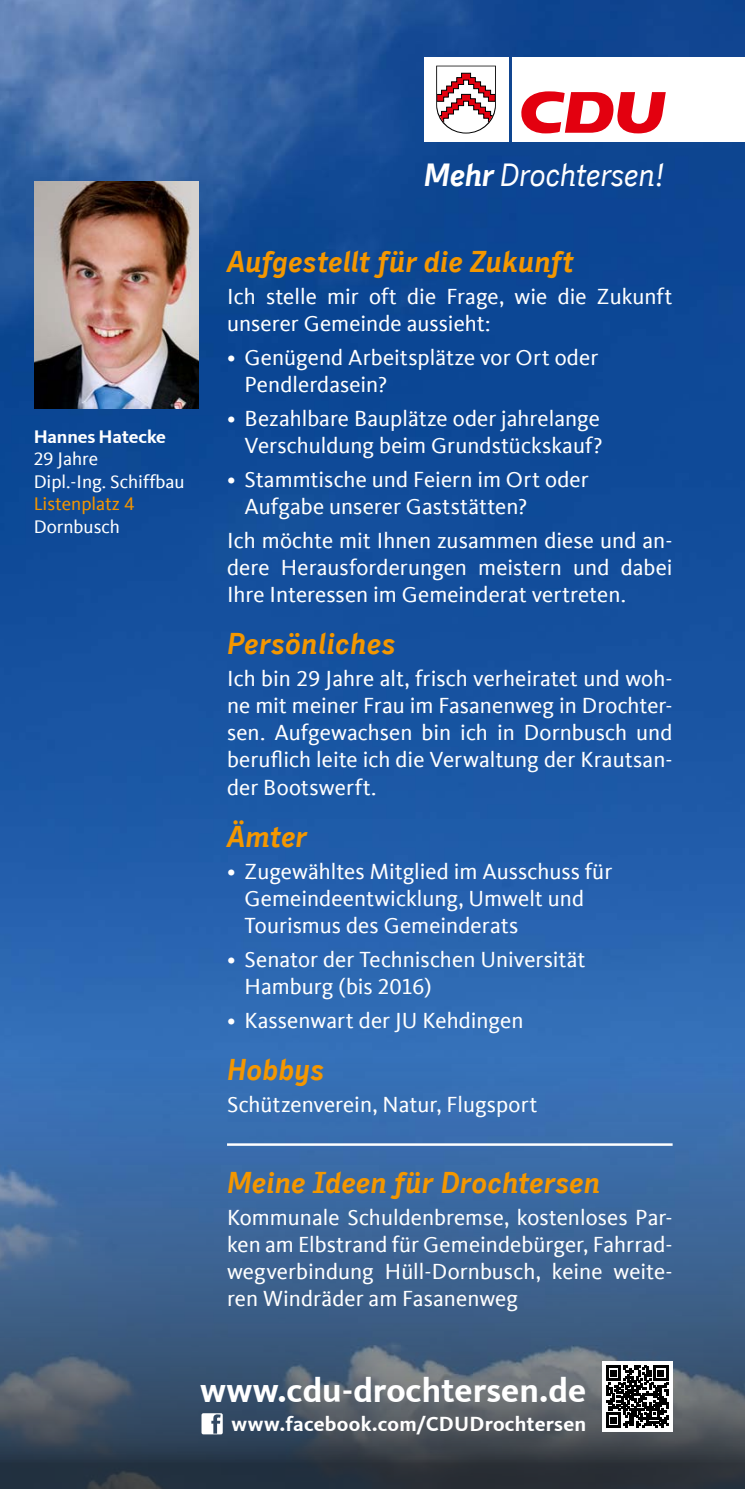
<style>
.page{position:relative;width:745px;height:1489px;background:#fff}
.page>*{position:absolute;margin:0;border:0;box-sizing:border-box;transform-origin:0 0}
.t1{font:700 35px "CDU Kievit Tab";color:#fff}
.t2{font:italic 32px "CDU Skopex";letter-spacing:-.03em;color:#fff}
.t3{font:italic 700 30px "CDU Skopex";letter-spacing:-.01em;color:#f49700}
.t4{font:22.5px/27px "CDU Kievit Tab";color:#fff}
.t5{font:700 21px "CDU Kievit Tab";letter-spacing:.01em;color:#fff}
.t6{font:18.75px "CDU Kievit Tab";color:#fff}
.t7{font:700 18.75px "CDU Kievit Tab";letter-spacing:-.01em;color:#fff}
.t8{font:18.75px "CDU Kievit Tab";color:#f49500}
.s1{font-weight:700}
</style>
<div class="page">
<img style="left:0;top:0;width:744px;height:1040px">
<svg style="left:0;top:1040px;width:744px;height:448px;background:#3d618c"></svg>
<svg style="left:201px;top:1412px;width:21px;height:22px"></svg>
<div style="left:601px;top:1361px;width:71px;height:70px;background:#fff"></div>
<svg style="left:606px;top:1365px;width:61px;height:62px"></svg>
<img style="left:35px;top:181px;width:163px;height:227px">
<hr style="left:227px;top:1143px;width:445px;height:2px;background:#fff">
<div style="left:423px;top:57px;width:85px;height:85px;background:#fff"></div>
<div style="left:512px;top:57px;width:232px;height:85px;background:#fff"></div>
<svg style="left:521px;top:91px;width:144px;height:42px"></svg>
<svg style="left:436px;top:66px;width:59px;height:67px"></svg>
<p class="t7" style="left:34px;top:425px;width:134px">Hannes Hatecke</p>
<p class="t6" style="left:34px;top:448px;width:66px">29 Jahre</p>
<p class="t6" style="left:34px;top:471px;width:152px">Dipl.-Ing. Schiffbau</p>
<p class="t8" style="left:34px;top:493px;width:102px">Listenplatz 4</p>
<p class="t6" style="left:34px;top:516px;width:88px">Dornbusch</p>
<p class="t2" style="left:423px;top:156px;width:243px"><span class="s1">Mehr</span> Drochtersen!</p>
<p class="t3" style="left:227px;top:243px;width:349px">Aufgestellt für die Zukunft</p>
<p class="t4" style="left:227px;top:283px;width:446px">Ich stelle mir oft die Frage, wie die Zukunft unserer Gemeinde aussieht:</p>
<p class="t4" style="left:244px;top:344px;width:355px;text-indent:-18px">• Genügend Arbeitsplätze vor Ort oder<br>Pendlerdasein?</p>
<p class="t4" style="left:227px;top:405px;width:377px;text-align:right">• Bezahlbare Bauplätze oder jahrelange<br>Verschuldung beim Grundstückskauf?</p>
<p class="t4" style="left:244px;top:466px;width:345px;text-indent:-18px">• Stammtische und Feiern im Ort oder<br>Aufgabe unserer Gaststätten?</p>
<p class="t4" style="left:227px;top:527px;width:447px;text-align:justify">Ich möchte mit Ihnen zusammen diese und an&shy;dere Herausforderungen meistern und dabei Ihre Interessen im Gemeinderat vertreten.</p>
<p class="t3" style="left:227px;top:626px;width:170px">Persönliches</p>
<p class="t4" style="left:227px;top:665px;width:447px;text-align:justify">Ich bin 29 Jahre alt, frisch verheiratet und woh&shy;ne mit meiner Frau im Fasanenweg in Drochter&shy;sen. Aufgewachsen bin ich in Dornbusch und beruflich leite ich die Verwaltung der Krautsan&shy;der Bootswerft.</p>
<p class="t3" style="left:227px;top:818px;width:82px">Ämter</p>
<p class="t4" style="left:244px;top:858px;width:369px;text-indent:-18px">• Zugewähltes Mitglied im Ausschuss für<br>Gemeindeentwicklung, Umwelt und<br>Tourismus des Gemeinderats</p>
<p class="t4" style="left:244px;top:946px;width:342px;text-indent:-18px">• Senator der Technischen Universität<br>Hamburg (bis 2016)</p>
<p class="t4" style="left:227px;top:1007px;width:298px">• Kassenwart der JU Kehdingen</p>
<p class="t3" style="left:227px;top:1052px;width:99px">Hobbys</p>
<p class="t4" style="left:227px;top:1091px;width:312px">Schützenverein, Natur, Flugsport</p>
<p class="t3" style="left:227px;top:1164px;width:375px">Meine Ideen für Drochtersen</p>
<p class="t4" style="left:227px;top:1204px;width:447px;text-align:justify">Kommunale Schuldenbremse, kostenloses Par&shy;ken am Elbstrand für Gemeindebürger, Fahrrad&shy;wegverbindung Hüll-Dornbusch, keine weite&shy;ren Windräder am Fasanenweg</p>
<p class="t1" style="left:200px;top:1369px;width:387px">www.cdu-drochtersen.de</p>
<p class="t5" style="left:231px;top:1411px;width:356px">www.facebook.com/CDUDrochtersen</p>
</div>
